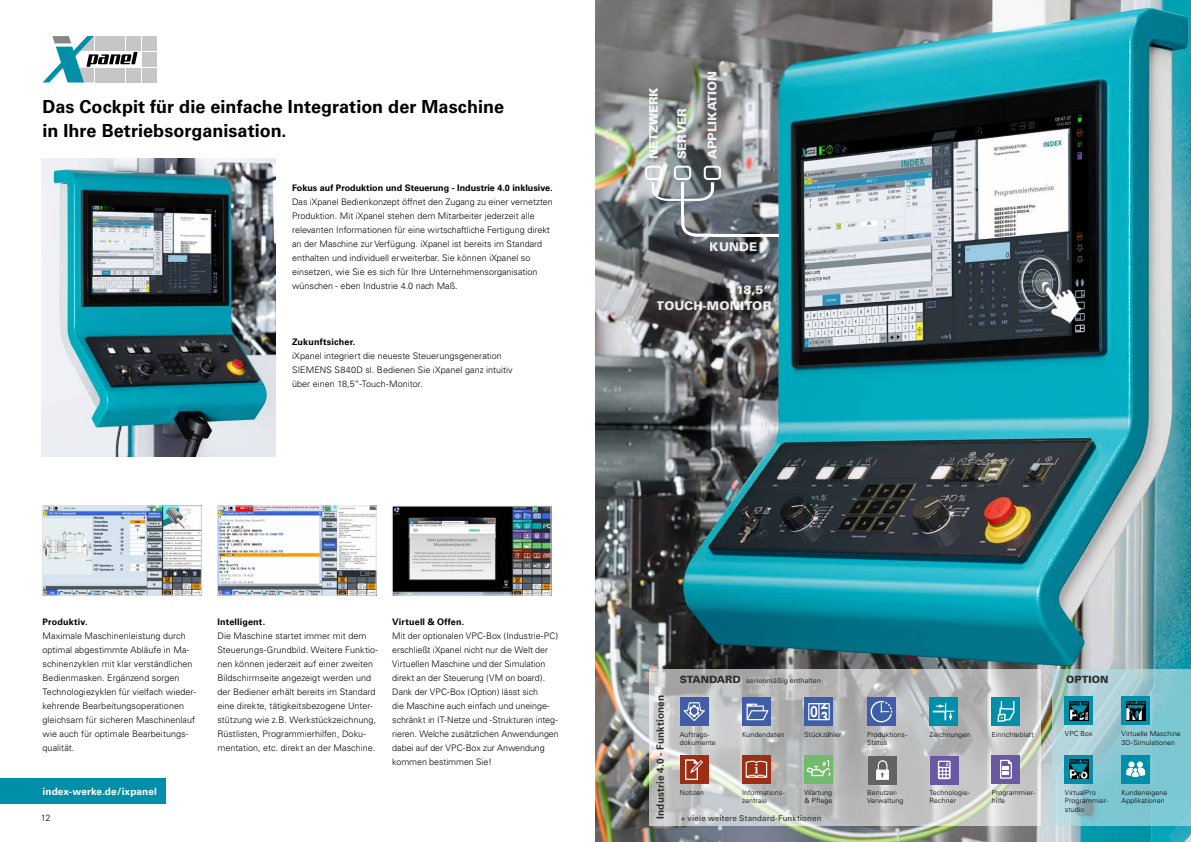
<style>
.page{position:relative;width:1191px;height:842px;background:#fff}
.page>*{position:absolute;margin:0;border:0;box-sizing:border-box;transform-origin:0 0}
.t1{font:700 18px/24px "Univers";letter-spacing:.005em;color:#000}
.t2{font:900 12px/16px "Univers";color:#fff;text-align:right}
.t3{font:700 10px "Univers";letter-spacing:.01em;color:#2d2d2c}
.t4{font:700 10px "Univers";letter-spacing:.01em;color:#fff}
.t5{font:900 10px "Univers";color:#2d2d2c}
.t6{font:300 9px/14px "Univers";color:#000}
.t7{font:700 9px "Univers";letter-spacing:.005em;color:#000}
.t8{font:8px "Univers";letter-spacing:.015em;color:#2d2d2c}
.t9{font:300 7px/8.4px "Univers";letter-spacing:.015em;color:#000}
.t10{font:7px "Univers";color:#2d2d2c}
.s1{font-weight:900;font-size:10px}
</style>
<div class="page">
<img style="left:595px;top:0;width:596px;height:842px">
<svg style="left:649px;top:669px;width:391px;height:157px;background:#c0c1c0"></svg>
<img style="left:44px;top:508px;width:155px;height:85px">
<div style="left:42px;top:506px;width:159px;height:89px;border:1px solid #e3e3e3"></div>
<img style="left:219px;top:508px;width:155px;height:85px">
<div style="left:217px;top:506px;width:159px;height:89px;border:1px solid #e3e3e3"></div>
<div style="left:0;top:778px;width:165px;height:26px;background:#008fa8"></div>
<img style="left:394px;top:508px;width:155px;height:85px">
<div style="left:392px;top:506px;width:159px;height:89px;border:1px solid #e3e3e3"></div>
<img style="left:1041px;top:282px;width:41px;height:45px">
<img style="left:1010px;top:251px;width:59px;height:71px">
<hr style="left:681px;top:182px;width:3px;height:36px;background:#fff">
<svg style="left:681px;top:217px;width:32px;height:20px"></svg>
<svg style="left:644px;top:165px;width:78px;height:36px"></svg>
<svg style="left:1052px;top:669px;width:139px;height:156px;background:#90c9d2"></svg>
<div style="left:1121px;top:697px;width:28px;height:28px;background:#008fa8"></div>
<svg style="left:1126px;top:701px;width:19px;height:20px"></svg>
<svg style="left:1126px;top:701px;width:18px;height:19px"></svg>
<div style="left:1064px;top:697px;width:29px;height:28px;background:#008fa8"></div>
<div style="left:1069px;top:701px;width:20px;height:20px;background:#000"></div>
<svg style="left:1069px;top:702px;width:19px;height:18px"></svg>
<div style="left:1121px;top:755px;width:28px;height:28px;background:#008fa8"></div>
<svg style="left:1126px;top:761px;width:19px;height:16px"></svg>
<div style="left:1064px;top:755px;width:29px;height:28px;background:#008fa8"></div>
<div style="left:1069px;top:759px;width:20px;height:20px;background:#000"></div>
<svg style="left:1069px;top:760px;width:19px;height:19px"></svg>
<div style="left:680px;top:697px;width:28px;height:29px;background:#405ea8"></div>
<svg style="left:683px;top:702px;width:22px;height:19px"></svg>
<div style="left:742px;top:697px;width:28px;height:29px;background:#405ea8"></div>
<svg style="left:746px;top:704px;width:22px;height:16px"></svg>
<div style="left:804px;top:697px;width:29px;height:29px;background:#405ea8"></div>
<svg style="left:808px;top:703px;width:21px;height:17px"></svg>
<div style="left:867px;top:697px;width:28px;height:29px;background:#405ea8"></div>
<svg style="left:870px;top:701px;width:22px;height:21px"></svg>
<div style="left:742px;top:755px;width:28px;height:28px;background:#9c2e15"></div>
<svg style="left:745px;top:761px;width:22px;height:17px"></svg>
<div style="left:680px;top:755px;width:28px;height:28px;background:#9c2e15"></div>
<svg style="left:685px;top:759px;width:18px;height:21px"></svg>
<div style="left:868px;top:756px;width:28px;height:28px;background:#646363"></div>
<img style="left:876px;top:761px;width:12px;height:18px">
<div style="left:991px;top:755px;width:29px;height:28px;background:#6859a2"></div>
<svg style="left:1000px;top:760px;width:12px;height:19px"></svg>
<div style="left:930px;top:756px;width:28px;height:28px;background:#6859a2"></div>
<svg style="left:938px;top:761px;width:12px;height:18px"></svg>
<div style="left:929px;top:697px;width:28px;height:29px;background:#008fa8"></div>
<svg style="left:932px;top:703px;width:22px;height:17px"></svg>
<div style="left:991px;top:697px;width:29px;height:29px;background:#008fa8"></div>
<svg style="left:1014px;top:701px;width:1px;height:12px"></svg>
<svg style="left:997px;top:701px;width:17px;height:21px"></svg>
<div style="left:804px;top:755px;width:29px;height:28px;background:#72bb6d"></div>
<svg style="left:806px;top:760px;width:25px;height:16px"></svg>
<div style="left:126px;top:36px;width:15px;height:15px;background:#c6c6c6"></div>
<div style="left:142px;top:36px;width:14px;height:15px;background:#c6c6c6"></div>
<div style="left:126px;top:68px;width:15px;height:15px;background:#c6c6c6"></div>
<div style="left:142px;top:52px;width:14px;height:15px;background:#c6c6c6"></div>
<div style="left:142px;top:68px;width:14px;height:15px;background:#c6c6c6"></div>
<svg style="left:43px;top:36px;width:95px;height:47px"></svg>
<hr style="left:712px;top:234px;width:66px;height:2px;background:#fff">
<img style="left:42px;top:159px;width:234px;height:297px">
<h1 class="t1" style="left:43px;top:95px;width:463px">Das Cockpit für die einfache Integration der Maschine in Ihre Betriebsorganisation.</h1>
<p class="t7" style="left:292px;top:182px;width:262px">Fokus auf Produktion und Steuerung - Industrie 4.0 inklusive.</p>
<p class="t6" style="left:292px;top:194px;width:262px">Das iXpanel Bedienkonzept öffnet den Zugang zu einer vernetzten Produktion. Mit iXpanel stehen dem Mitarbeiter jederzeit alle relevanten Informationen für eine wirtschaftliche Fertigung direkt an der Maschine zur Verfügung. iXpanel ist bereits im Standard enthalten und individuell erweiterbar. Sie können iXpanel so einsetzen, wie Sie es sich für Ihre Unternehmensorganisation wünschen - eben Industrie 4.0 nach Maß.</p>
<p class="t7" style="left:292px;top:336px;width:65px">Zukunftsicher.</p>
<p class="t6" style="left:292px;top:348px;width:222px">iXpanel integriert die neueste Steuerungsgeneration<br>SIEMENS S840D sl. Bedienen Sie iXpanel ganz intuitiv über einen 18,5“-Touch-Monitor.</p>
<h2 class="t2" style="left:645px;top:159px;width:74px;rotate:-90deg">NETZWERK</h2>
<h2 class="t2" style="left:674px;top:159px;width:53px;rotate:-90deg">SERVER</h2>
<h2 class="t2" style="left:704px;top:159px;width:90px;rotate:-90deg">APPLIKATION</h2>
<h2 class="t2" style="left:710px;top:239px;width:49px">KUNDE</h2>
<h2 class="t2" style="left:657px;top:282px;width:116px">18,5“<br>TOUCH-MONITOR</h2>
<p class="t7" style="left:43px;top:616px;width:47px">Produktiv.</p>
<p class="t6" style="left:43px;top:628px;width:155px">Maximale Maschinenleistung durch optimal abgestimmte Abläufe in Ma&shy;schinenzyklen mit klar verständlichen Bedienmasken. Ergänzend sorgen Technologiezyklen für vielfach wieder&shy;kehrende Bearbeitungsoperationen gleichsam für sicheren Maschinenlauf wie auch für optimale Bearbeitungs&shy;qualität.</p>
<p class="t4" style="left:43px;top:785px;width:116px">index-werke.de/ixpanel</p>
<p class="t6" style="left:41px;top:810px;width:11px">12</p>
<p class="t7" style="left:217px;top:616px;width:49px">Intelligent.</p>
<p class="t6" style="left:217px;top:628px;width:162px">Die Maschine startet immer mit dem Steuerungs-Grundbild. Weitere Funktio&shy;nen können jederzeit auf einer zweiten Bildschirmseite angezeigt werden und der Bediener erhält bereits im Standard eine direkte, tätigkeitsbezogene Unter&shy;stützung wie z.B. Werkstückzeichnung, Rüstlisten, Programmierhilfen, Doku&shy;mentation, etc. direkt an der Maschine.</p>
<p class="t7" style="left:392px;top:616px;width:73px">Virtuell &amp; Offen.</p>
<p class="t6" style="left:392px;top:628px;width:168px">Mit der optionalen VPC-Box (Industrie-PC) erschließt iXpanel nicht nur die Welt der Virtuellen Maschine und der Simulation direkt an der Steuerung (VM on board).<br>Dank der VPC-Box (Option) lässt sich<br>die Maschine auch einfach und uneinge&shy;schränkt in IT-Netze und -Strukturen integ&shy;rieren. Welche zusätzlichen Anwendungen dabei auf der VPC-Box zur Anwendung kommen bestimmen Sie!</p>
<p class="t3" style="left:654px;top:819px;width:126px;rotate:-90deg">Industrie 4.0 - Funktionen</p>
<p class="t10" style="left:680px;top:677px;width:143px"><span class="s1">STANDARD</span> serienmäßig enthalten</p>
<p class="t9" style="left:804px;top:730px;width:38px">Stückzähler</p>
<p class="t9" style="left:867px;top:730px;width:42px">Produktions-<br>Status</p>
<p class="t9" style="left:680px;top:730px;width:37px">Auftrags&shy;dokumente</p>
<p class="t9" style="left:742px;top:730px;width:44px">Kundendaten</p>
<p class="t9" style="left:929px;top:730px;width:42px">Zeichnungen</p>
<p class="t9" style="left:991px;top:730px;width:44px">Einrichteblatt</p>
<p class="t9" style="left:680px;top:788px;width:26px">Notizen</p>
<p class="t9" style="left:742px;top:788px;width:44px">Informations&shy;zentrale</p>
<p class="t9" style="left:804px;top:788px;width:29px">Wartung &amp; Pflege</p>
<p class="t8" style="left:680px;top:813px;width:142px">+ viele weitere Standard-Funktionen</p>
<p class="t9" style="left:867px;top:788px;width:38px">Benutzer-<br>Verwaltung</p>
<p class="t9" style="left:929px;top:788px;width:42px">Technologie-<br>Rechner</p>
<p class="t9" style="left:991px;top:788px;width:45px">Programmier&shy;hilfe</p>
<p class="t5" style="left:1066px;top:673px;width:44px">OPTION</p>
<p class="t9" style="left:1064px;top:729px;width:29px">VPC Box</p>
<p class="t9" style="left:1121px;top:729px;width:61px">Virtuelle Maschine<br>3D-Simulationen</p>
<p class="t9" style="left:1064px;top:788px;width:45px">VirtualPro<br>Programmier&shy;studio</p>
<p class="t9" style="left:1121px;top:788px;width:47px">Kundeneigene<br>Applikationen</p>
</div>
